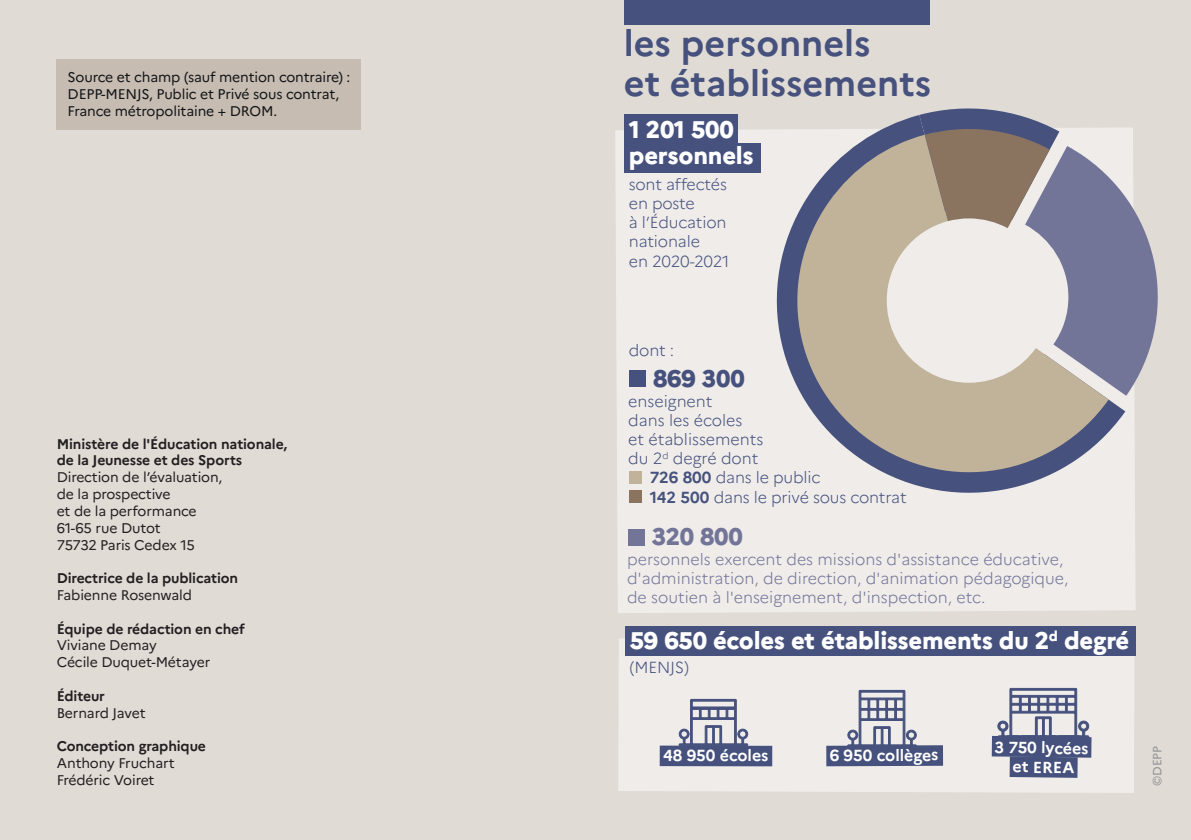
<style>
.page{position:relative;width:1191px;height:840px;background:#fff}
.page>*{position:absolute;margin:0;border:0;box-sizing:border-box;transform-origin:0 0}
.t1{font:700 36px/40px "Marianne";color:#46527d}
.t2{font:800 24px/26px "Marianne";letter-spacing:-.01em;color:#fff}
.t3{font:800 24px "Marianne";letter-spacing:-.005em;color:#46527d}
.t4{font:800 24px "Marianne";letter-spacing:-.015em;color:#737598}
.t5{font:300 16px/19.2px "Marianne";letter-spacing:-.01em;color:#46527d}
.t6{font:300 16px/19.2px "Marianne";color:#737598}
.t7{font:700 16px/19.2px "Marianne";letter-spacing:-.005em;color:#fff;text-align:center}
.t8{font:14px/16.8px "Marianne";letter-spacing:-.01em;color:#231f20}
.t9{font:14px/16.8px "Marianne";letter-spacing:-.01em;color:#111416}
.t10{font:700 14px/16.8px "Marianne";letter-spacing:-.01em;color:#231f20}
.t11{font:12px "Marianne";color:#919293}
.s1{font-weight:700}
.s2{font-weight:400}
</style>
<div class="page">
<div style="left:0;top:0;width:1191px;height:839px;background:#e1dbd6"></div>
<div style="left:624px;top:0;width:305px;height:24px;background:#46527d"></div>
<div style="left:615px;top:130px;width:520px;height:482px;background:#efecea"></div>
<div style="left:624px;top:115px;width:114px;height:29px;background:#46527d"></div>
<div style="left:624px;top:143px;width:137px;height:29px;background:#46527d"></div>
<div style="left:618px;top:638px;width:516px;height:154px;background:#efecea"></div>
<div style="left:625px;top:626px;width:510px;height:29px;background:#46527d"></div>
<div style="left:630px;top:370px;width:16px;height:16px;background:#46527d"></div>
<div style="left:629px;top:471px;width:12px;height:12px;background:#c1b29a"></div>
<div style="left:630px;top:490px;width:12px;height:12px;background:#8a735f"></div>
<div style="left:628px;top:529px;width:16px;height:16px;background:#737598"></div>
<div style="left:659px;top:745px;width:113px;height:20px;background:#46527d"></div>
<div style="left:826px;top:744px;width:117px;height:21px;background:#46527d"></div>
<svg style="left:846px;top:689px;width:71px;height:57px;background:#b5b7c4"></svg>
<svg style="left:678px;top:698px;width:70px;height:48px;background:#b1b3c2"></svg>
<svg style="left:991px;top:687px;width:100px;height:90px;background:#9196ad"></svg>
<svg style="left:751px;top:115px;width:374px;height:403px;background:#e5e2e2"></svg>
<svg style="left:774px;top:135px;width:334px;height:360px;background:#b6afaa"></svg>
<svg style="left:919px;top:108px;width:239px;height:287px;background:#b3afb4"></svg>
<div style="left:57px;top:59px;width:304px;height:70px;background:#c7bcb2"></div>
<p class="t9" style="left:68px;top:69px;width:284px">Source et champ (sauf mention contraire) :<br>DEPP-MENJS, Public et Privé sous contrat,<br>France métropolitaine + DROM.</p>
<p class="t8" style="left:57px;top:435px;width:232px"><span class="s1">Ministère de l'Éducation nationale, de la Jeunesse et des Sports<br></span>Direction de l’évaluation,<br>de la prospective<br>et de la performance<br>61-65 rue Dutot<br>75732 Paris Cedex 15</p>
<p class="t10" style="left:57px;top:569px;width:183px">Directrice de la publication<br><span class="s2">Fabienne Rosenwald</span></p>
<p class="t8" style="left:57px;top:619px;width:190px"><span class="s1">Équipe de rédaction en chef<br></span>Viviane Demay<br>Cécile Duquet-Métayer</p>
<p class="t8" style="left:57px;top:687px;width:90px"><span class="s1">Éditeur<br></span>Bernard Javet</p>
<p class="t8" style="left:57px;top:737px;width:151px"><span class="s1">Conception graphique<br></span>Anthony Fruchart<br>Frédéric Voiret</p>
<p class="t1" style="left:624px;top:23px;width:309px">les personnels<br>et établissements</p>
<p class="t2" style="left:629px;top:116px;width:126px">1 201 500 personnels</p>
<p class="t5" style="left:629px;top:174px;width:102px">sont affectés en poste<br>à l’Éducation nationale<br>en 2020-2021</p>
<p class="t5" style="left:629px;top:340px;width:47px">dont :</p>
<p class="t3" style="left:653px;top:364px;width:93px">869 300</p>
<p class="t5" style="left:628px;top:391px;width:86px">enseignent</p>
<p class="t5" style="left:628px;top:410px;width:116px">dans les écoles</p>
<p class="t5" style="left:628px;top:429px;width:137px">et établissements</p>
<p class="t5" style="left:628px;top:448px;width:132px">du 2<sup>d</sup> degré dont</p>
<p class="t5" style="left:650px;top:468px;width:172px"><span class="s1">726 800</span> dans le public</p>
<p class="t5" style="left:650px;top:487px;width:258px"><span class="s1">142 500</span> dans le privé sous contrat</p>
<p class="t4" style="left:652px;top:522px;width:92px">320 800</p>
<p class="t6" style="left:627px;top:549px;width:443px">personnels exercent des missions d'assistance éducative, d'administration, de direction, d'animation pédagogique, de soutien à l'enseignement, d'inspection, etc.</p>
<p class="t2" style="left:630px;top:627px;width:501px">59 650 écoles et établissements du 2<sup>d</sup> degré</p>
<p class="t5" style="left:630px;top:657px;width:61px">(MENJS)</p>
<p class="t7" style="left:663px;top:745px;width:107px">48 950 écoles</p>
<p class="t7" style="left:829px;top:745px;width:110px">6 950 collèges</p>
<p class="t7" style="left:994px;top:736px;width:96px;rotate:1deg">3 750 lycées et EREA</p>
<p class="t11" style="left:1149px;top:785px;width:42px;rotate:-90deg">©DEPP</p>
</div>
